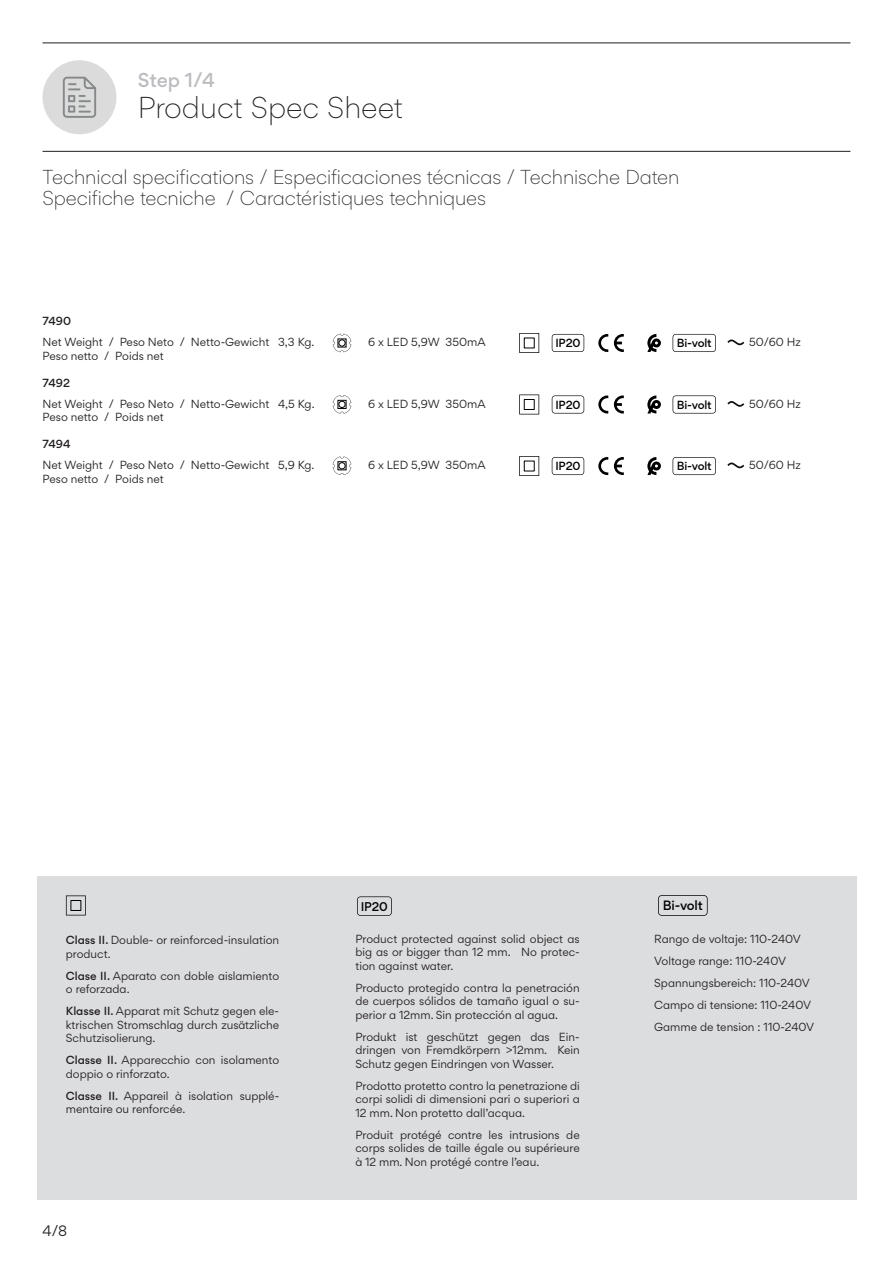
<style>
.page{position:relative;width:893px;height:1263px;background:#fff}
.page>*{position:absolute;margin:0;border:0;box-sizing:border-box;transform-origin:0 0}
.t1{font:300 27px "Gordita";color:#231f20}
.t2{font:300 18px/21px "Gordita";letter-spacing:-.005em;color:#231f20}
.t3{font:500 18px "Gordita";color:#bcbdc0}
.t4{font:13.5px "Gordita";color:#231f20}
.t5{font:500 12px "Gordita";letter-spacing:-.015em;color:#000001}
.t6{font:500 11.25px "Gordita";color:#000001}
.t7{font:10.5px/13.5px "Gordita";color:#231f20}
.t8{font:500 10.5px "Gordita";letter-spacing:-.015em;color:#000001}
.t9{font:500 10.5px "Gordita";color:#231f20}
.s1{font-weight:500}
</style>
<div class="page">
<hr style="left:43px;top:151px;width:807px;height:1px;background:#231f20">
<div style="left:37px;top:876px;width:819px;height:323px;background:#dcdddf"></div>
<svg style="left:66px;top:895px;width:20px;height:20px"></svg>
<svg style="left:357px;top:896px;width:35px;height:20px"></svg>
<svg style="left:333px;top:334px;width:18px;height:18px"></svg>
<svg style="left:333px;top:395px;width:18px;height:19px"></svg>
<svg style="left:333px;top:456px;width:18px;height:19px"></svg>
<svg style="left:519px;top:333px;width:20px;height:20px"></svg>
<svg style="left:519px;top:394px;width:20px;height:20px"></svg>
<svg style="left:519px;top:456px;width:20px;height:20px"></svg>
<svg style="left:552px;top:334px;width:32px;height:18px"></svg>
<svg style="left:552px;top:395px;width:32px;height:18px"></svg>
<svg style="left:552px;top:457px;width:32px;height:18px"></svg>
<svg style="left:727px;top:339px;width:17px;height:6px"></svg>
<svg style="left:727px;top:401px;width:17px;height:6px"></svg>
<svg style="left:727px;top:462px;width:17px;height:6px"></svg>
<svg style="left:673px;top:334px;width:43px;height:18px"></svg>
<svg style="left:673px;top:395px;width:43px;height:18px"></svg>
<svg style="left:673px;top:457px;width:43px;height:18px"></svg>
<svg style="left:598px;top:334px;width:10px;height:18px"></svg>
<svg style="left:614px;top:334px;width:10px;height:18px"></svg>
<svg style="left:647px;top:334px;width:14px;height:18px"></svg>
<svg style="left:598px;top:395px;width:10px;height:18px"></svg>
<svg style="left:614px;top:395px;width:10px;height:18px"></svg>
<svg style="left:598px;top:457px;width:10px;height:18px"></svg>
<svg style="left:614px;top:457px;width:10px;height:18px"></svg>
<svg style="left:647px;top:395px;width:14px;height:18px"></svg>
<svg style="left:647px;top:457px;width:14px;height:18px"></svg>
<svg style="left:658px;top:895px;width:50px;height:21px"></svg>
<hr style="left:43px;top:43px;width:807px;height:1px;background:#231f20">
<div style="left:43px;top:60px;width:73px;height:74px;background:#dadbda;border-radius:50%"></div>
<svg style="left:63px;top:77px;width:33px;height:41px"></svg>
<h2 class="t3" style="left:138px;top:66px;width:79px">Step 1/4</h2>
<h1 class="t1" style="left:138px;top:88px;width:267px">Product Spec Sheet</h1>
<h2 class="t2" style="left:43px;top:165px;width:638px">Technical specifications / Especificaciones técnicas / Technische Daten<br>Specifiche tecniche / Caractéristiques techniques</h2>
<p class="t9" style="left:43px;top:313px;width:30px">7490</p>
<p class="t7" style="left:43px;top:335px;width:273px">Net Weight / Peso Neto / Netto-Gewicht 3,3 Kg.<br>Peso netto / Poids net</p>
<p class="t7" style="left:43px;top:397px;width:274px">Net Weight / Peso Neto / Netto-Gewicht 4,5 Kg.<br>Peso netto / Poids net</p>
<p class="t7" style="left:43px;top:458px;width:274px">Net Weight / Peso Neto / Netto-Gewicht 5,9 Kg.<br>Peso netto / Poids net</p>
<p class="t9" style="left:43px;top:375px;width:29px">7492</p>
<p class="t9" style="left:43px;top:436px;width:29px">7494</p>
<p class="t7" style="left:368px;top:335px;width:119px">6 x LED 5,9W 350mA</p>
<p class="t7" style="left:368px;top:397px;width:119px">6 x LED 5,9W 350mA</p>
<p class="t7" style="left:368px;top:458px;width:119px">6 x LED 5,9W 350mA</p>
<p class="t8" style="left:555px;top:335px;width:27px">IP20</p>
<p class="t8" style="left:555px;top:397px;width:27px">IP20</p>
<p class="t8" style="left:555px;top:458px;width:27px">IP20</p>
<p class="t8" style="left:677px;top:335px;width:37px">Bi-volt</p>
<p class="t7" style="left:749px;top:335px;width:53px">50/60 Hz</p>
<p class="t8" style="left:677px;top:397px;width:37px">Bi-volt</p>
<p class="t7" style="left:749px;top:397px;width:53px">50/60 Hz</p>
<p class="t8" style="left:677px;top:458px;width:37px">Bi-volt</p>
<p class="t7" style="left:749px;top:458px;width:53px">50/60 Hz</p>
<p class="t7" style="left:66px;top:933px;width:215px"><span class="s1">Class II.</span> Double- or reinforced-insulation product.</p>
<p class="t7" style="left:66px;top:968px;width:215px"><span class="s1">Clase II.</span> Aparato con doble aislamiento o reforzada.</p>
<p class="t7" style="left:66px;top:1004px;width:215px;text-align:justify"><span class="s1">Klasse II.</span> Apparat mit Schutz gegen ele&shy;ktrischen Stromschlag durch zusätzliche Schutzisolierung.</p>
<p class="t7" style="left:66px;top:1053px;width:215px"><span class="s1">Classe II.</span> Apparecchio con isolamento doppio o rinforzato.</p>
<p class="t7" style="left:66px;top:1088px;width:215px"><span class="s1">Classe II.</span> Appareil à isolation supplé&shy;mentaire ou renforcée.</p>
<p class="t4" style="left:43px;top:1220px;width:26px">4/8</p>
<p class="t6" style="left:361px;top:898px;width:29px">IP20</p>
<p class="t7" style="left:355px;top:932px;width:226px;text-align:justify">Product protected against solid object as big as or bigger than 12 mm. No protec&shy;tion against water.</p>
<p class="t7" style="left:355px;top:981px;width:226px;text-align:justify">Producto protegido contra la penetración de cuerpos sólidos de tamaño igual o su&shy;perior a 12mm. Sin protección al agua.</p>
<p class="t7" style="left:355px;top:1030px;width:226px;text-align:justify">Produkt ist geschützt gegen das Ein&shy;dringen von Fremdkörpern &gt;12mm. Kein Schutz gegen Eindringen von Wasser.</p>
<p class="t7" style="left:355px;top:1079px;width:226px;text-align:justify">Prodotto protetto contro la penetrazione di corpi solidi di dimensioni pari o superiori a 12 mm. Non protetto dall’acqua.</p>
<p class="t7" style="left:355px;top:1128px;width:226px;text-align:justify">Produit protégé contre les intrusions de corps solides de taille égale ou supérieure à 12 mm. Non protégé contre l’eau.</p>
<p class="t5" style="left:663px;top:897px;width:42px">Bi-volt</p>
<p class="t7" style="left:654px;top:927px;width:162px;line-height:22px">Rango de voltaje: 110-240V<br>Voltage range: 110-240V<br>Spannungsbereich: 110-240V<br>Campo di tensione: 110-240V<br>Gamme de tension : 110-240V</p>
</div>
